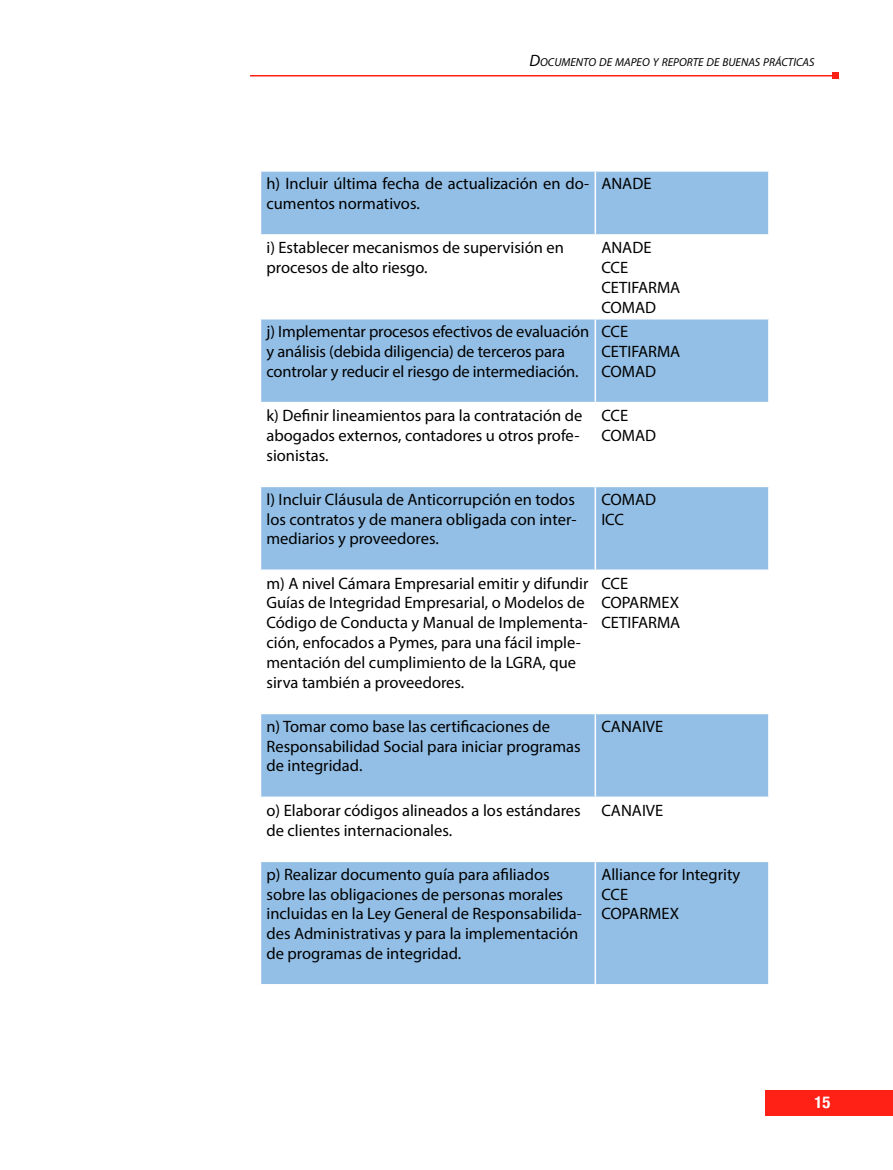
<style>
.page{position:relative;width:893px;height:1170px;background:#fff}
.page>*{position:absolute;margin:0;border:0;box-sizing:border-box;transform-origin:0 0}
.t1{font:16.5px/19.8px "Myriad Pro";color:#000}
.t2{font:700 condensed 16.5px "Helvetica Neue";color:#fff}
.t3{font:italic 11.55px "Myriad Pro";color:#000}
.s1{font-size:16.5px}
</style>
<div class="page">
<div style="left:765px;top:1090px;width:128px;height:25px;background:#ff2016"></div>
<svg style="left:261px;top:172px;width:507px;height:811px;fill:#93bfe6"></svg>
<hr style="left:595px;top:172px;width:1px;height:62px;background:#fff">
<hr style="left:595px;top:236px;width:1px;height:82px;background:#fff">
<hr style="left:595px;top:319px;width:1px;height:83px;background:#fff">
<hr style="left:595px;top:403px;width:1px;height:82px;background:#fff">
<hr style="left:595px;top:487px;width:1px;height:82px;background:#fff">
<hr style="left:595px;top:571px;width:1px;height:141px;background:#fff">
<hr style="left:595px;top:714px;width:1px;height:82px;background:#fff">
<hr style="left:595px;top:798px;width:1px;height:62px;background:#fff">
<hr style="left:595px;top:862px;width:1px;height:121px;background:#fff">
<hr style="left:260px;top:234px;width:335px;height:2px;background:#fff">
<hr style="left:595px;top:234px;width:175px;height:2px;background:#fff">
<hr style="left:260px;top:318px;width:335px;height:1px;background:#fff">
<hr style="left:595px;top:318px;width:175px;height:1px;background:#fff">
<hr style="left:260px;top:402px;width:335px;height:1px;background:#fff">
<hr style="left:595px;top:402px;width:175px;height:1px;background:#fff">
<hr style="left:260px;top:485px;width:335px;height:2px;background:#fff">
<hr style="left:595px;top:485px;width:175px;height:2px;background:#fff">
<hr style="left:260px;top:569px;width:335px;height:2px;background:#fff">
<hr style="left:595px;top:569px;width:175px;height:2px;background:#fff">
<hr style="left:260px;top:712px;width:335px;height:2px;background:#fff">
<hr style="left:595px;top:712px;width:175px;height:2px;background:#fff">
<hr style="left:260px;top:796px;width:335px;height:2px;background:#fff">
<hr style="left:595px;top:796px;width:175px;height:2px;background:#fff">
<hr style="left:260px;top:860px;width:335px;height:2px;background:#fff">
<hr style="left:595px;top:860px;width:175px;height:2px;background:#fff">
<hr style="left:250px;top:75px;width:586px;height:1px;background:#ff2016">
<svg style="left:833px;top:73px;width:6px;height:6px"></svg>
<p class="t3" style="left:529px;top:55px;width:286px"><span class="s1">D</span>OCUMENTO DE MAPEO Y REPORTE DE BUENAS PRÁCTICAS</p>
<p class="t1" style="left:266px;top:174px;width:324px">h) Incluir última fecha de actualización en do&shy;cumentos normativos.</p>
<p class="t1" style="left:601px;top:174px;width:52px">ANADE</p>
<p class="t1" style="left:266px;top:237px;width:299px">i) Establecer mecanismos de supervisión en procesos de alto riesgo.</p>
<p class="t1" style="left:601px;top:237px;width:81px">ANADE<br>CCE<br>CETIFARMA<br>COMAD</p>
<p class="t1" style="left:266px;top:321px;width:324px">j) Implementar procesos efectivos de evaluación y análisis (debida diligencia) de terceros para controlar y reducir el riesgo de intermediación.</p>
<p class="t1" style="left:601px;top:321px;width:81px">CCE<br>CETIFARMA<br>COMAD</p>
<p class="t1" style="left:266px;top:405px;width:317px">k) Definir lineamientos para la contratación de abogados externos, contadores u otros profe&shy;sionistas.</p>
<p class="t1" style="left:601px;top:405px;width:56px">CCE<br>COMAD</p>
<p class="t1" style="left:266px;top:489px;width:311px;text-align:justify">l) Incluir Cláusula de Anticorrupción en todos los contratos y de manera obligada con inter&shy;mediarios y proveedores.</p>
<p class="t1" style="left:601px;top:489px;width:56px">COMAD<br>ICC</p>
<p class="t1" style="left:266px;top:573px;width:323px">m) A nivel Cámara Empresarial emitir y difundir Guías de Integridad Empresarial, o Modelos de Código de Conducta y Manual de Implementa&shy;ción, enfocados a Pymes, para una fácil imple&shy;mentación del cumplimiento de la LGRA, que sirva también a proveedores.</p>
<p class="t1" style="left:601px;top:573px;width:81px">CCE<br>COPARMEX<br>CETIFARMA</p>
<p class="t1" style="left:266px;top:716px;width:316px">n) Tomar como base las certificaciones de<br>Responsabilidad Social para iniciar programas de integridad.</p>
<p class="t1" style="left:601px;top:716px;width:63px">CANAIVE</p>
<p class="t1" style="left:266px;top:800px;width:316px">o) Elaborar códigos alineados a los estándares de clientes internacionales.</p>
<p class="t1" style="left:601px;top:800px;width:63px">CANAIVE</p>
<p class="t1" style="left:266px;top:863px;width:317px">p) Realizar documento guía para afiliados sobre las obligaciones de personas morales incluidas en la Ley General de Responsabilida&shy;des Administrativas y para la implementación de programas de integridad.</p>
<p class="t1" style="left:601px;top:863px;width:141px">Alliance for Integrity<br>CCE<br>COPARMEX</p>
<p class="t2" style="left:815px;top:1092px;width:17px">15</p>
</div>
